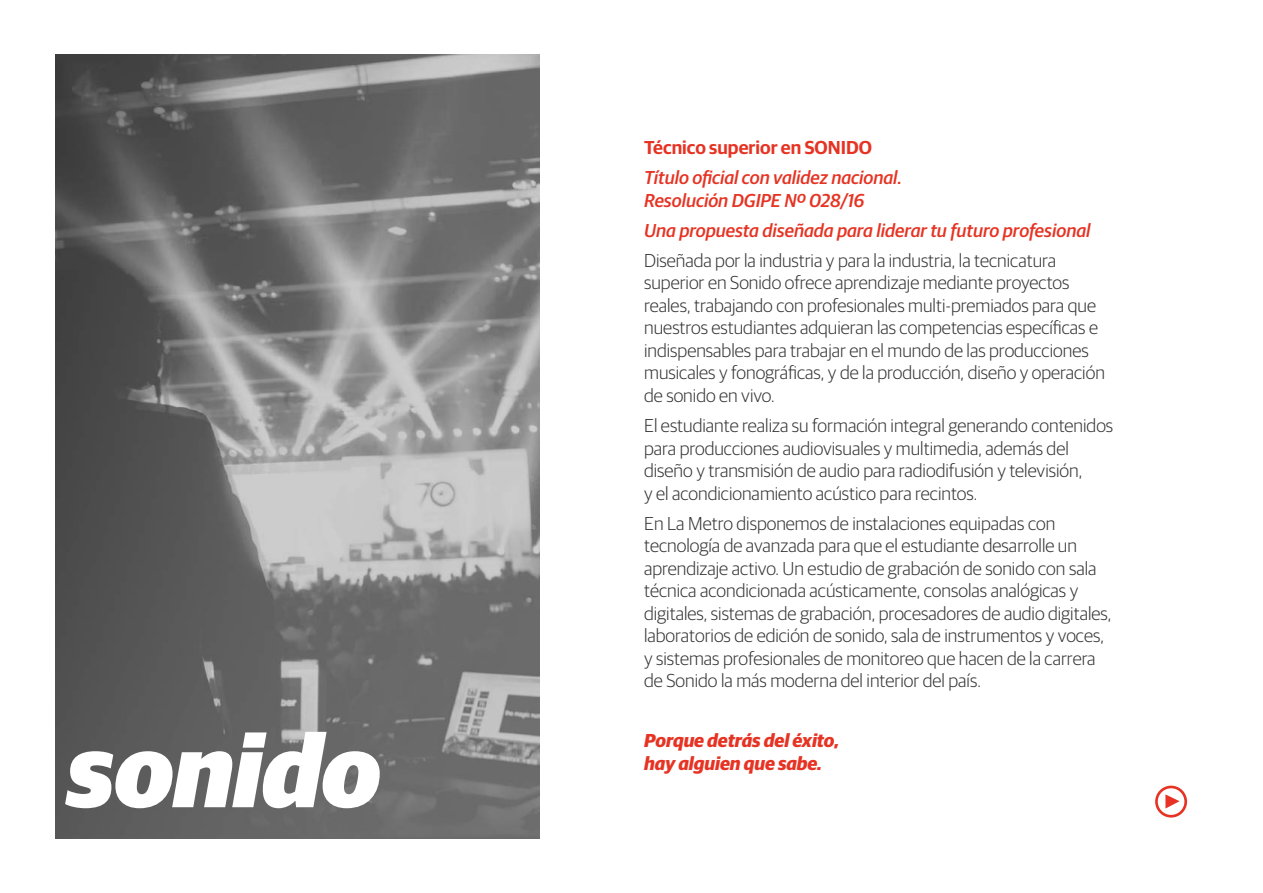
<style>
.page{position:relative;width:1263px;height:893px;background:#fff}
.page>*{position:absolute;margin:0;border:0;box-sizing:border-box;transform-origin:0 0}
.t1{font:italic 900 102px "Guardian Sans";color:#fff}
.t2{font:300 18.75px/22.5px "Guardian Sans";color:#333}
.t3{font:italic 500 18.75px/22.5px "Guardian Sans";color:#e63323}
.t4{font:italic 700 18.75px/22.5px "Guardian Sans";color:#e63323}
.t5{font:600 18.75px "Guardian Sans";color:#e63323}
</style>
<div class="page">
<img style="left:55px;top:54px;width:485px;height:785px">
<svg style="left:1155px;top:786px;width:32px;height:32px"></svg>
<h1 class="t1" style="left:67px;top:694px;width:315px">sonido</h1>
<p class="t5" style="left:644px;top:134px;width:229px">Técnico superior en SONIDO</p>
<p class="t3" style="left:644px;top:165px;width:260px">Título oficial con validez nacional.<br>Resolución DGIPE Nº 028/16</p>
<p class="t3" style="left:644px;top:218px;width:448px">Una propuesta diseñada para liderar tu futuro profesional</p>
<p class="t2" style="left:644px;top:248px;width:462px">Diseñada por la industria y para la industria, la tecnicatura superior en Sonido ofrece aprendizaje mediante proyectos reales, trabajando con profesionales multi-premiados para que nuestros estudiantes adquieran las competencias específicas e indispensables para trabajar en el mundo de las producciones musicales y fonográficas, y de la producción, diseño y operación de sonido en vivo.</p>
<p class="t2" style="left:644px;top:413px;width:470px">El estudiante realiza su formación integral generando contenidos para producciones audiovisuales y multimedia, además del diseño y transmisión de audio para radiodifusión y televisión,<br>y el acondicionamiento acústico para recintos.</p>
<p class="t2" style="left:644px;top:511px;width:469px">En La Metro disponemos de instalaciones equipadas con tecnología de avanzada para que el estudiante desarrolle un aprendizaje activo. Un estudio de grabación de sonido con sala técnica acondicionada acústicamente, consolas analógicas y digitales, sistemas de grabación, procesadores de audio digitales, laboratorios de edición de sonido, sala de instrumentos y voces, y sistemas profesionales de monitoreo que hacen de la carrera de Sonido la más moderna del interior del país.</p>
<p class="t4" style="left:644px;top:728px;width:197px">Porque detrás del éxito, hay alguien que sabe.</p>
</div>
